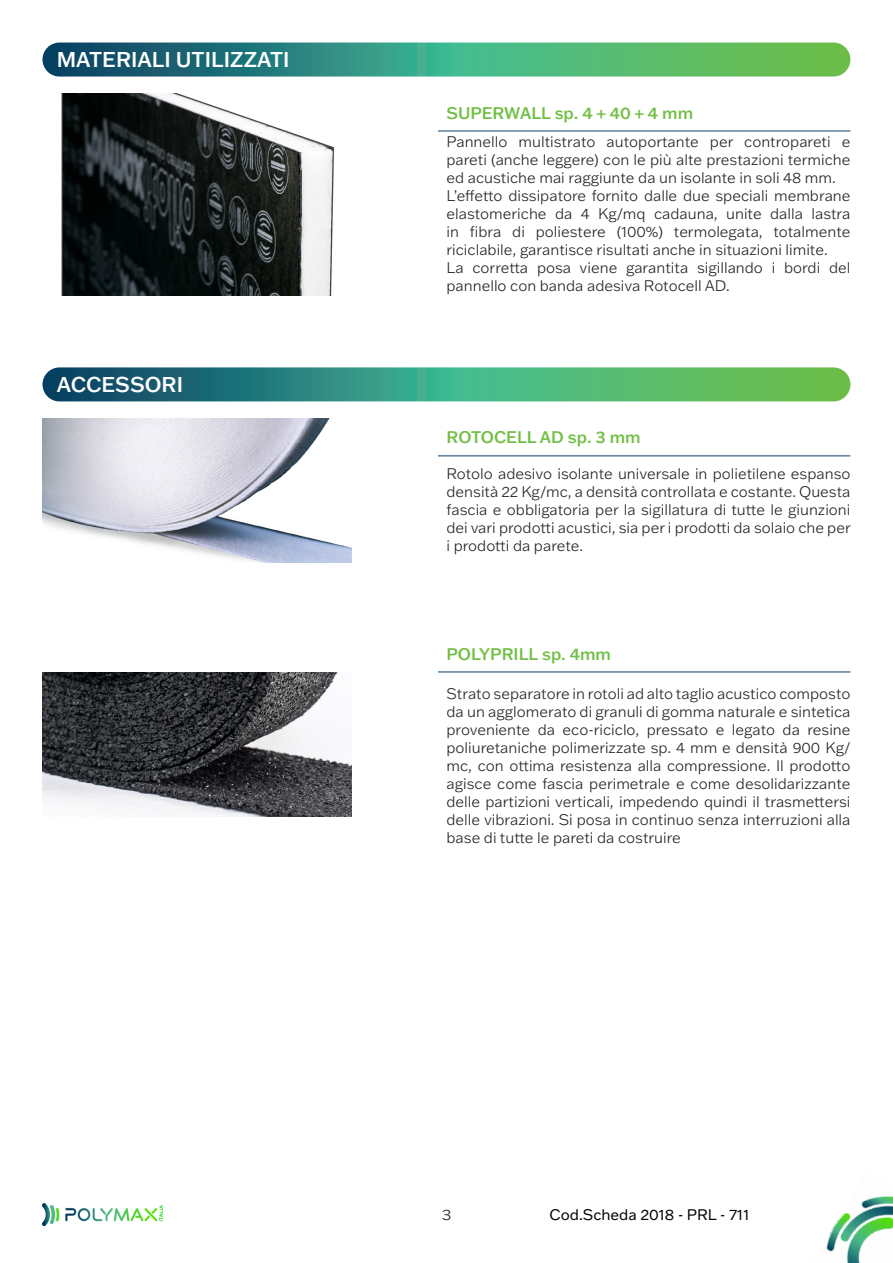
<style>
.page{position:relative;width:893px;height:1263px;background:#fff}
.page>*{position:absolute;margin:0;border:0;box-sizing:border-box;transform-origin:0 0}
.TITOLI_paragrafi{font:500 21px "Franklin Gothic ATF";color:#fff}
.t1{font:500 16.5px "Franklin Gothic ATF";color:#71bf44}
.t2{font:300 15px/18px "Franklin Gothic ATF";color:#231f20;text-align:justify}
.t3{font:15px "Franklin Gothic ATF";color:#050003}
.t4{font:300 15px "Franklin Gothic ATF";color:#231f20;scale:1.1 1}
</style>
<div class="page">
<img style="left:826px;top:1196px;width:67px;height:67px">
<img style="left:854px;top:1198px;width:39px;height:65px">
<img style="left:43px;top:1204px;width:119px;height:21px">
<svg style="left:42px;top:43px;width:808px;height:34px;background:#409a75"></svg>
<svg style="left:42px;top:367px;width:808px;height:34px;background:#409a75"></svg>
<hr style="left:438px;top:131px;width:412px;height:1px;background:#0c3f6c">
<hr style="left:438px;top:456px;width:412px;height:1px;background:#0c3f6c">
<hr style="left:438px;top:672px;width:412px;height:1px;background:#0c3f6c">
<img style="left:61px;top:94px;width:274px;height:202px">
<img style="left:42px;top:418px;width:310px;height:144px">
<img style="left:42px;top:672px;width:310px;height:144px">
<p class="TITOLI_paragrafi" style="left:57px;top:46px;width:234px">MATERIALI UTILIZZATI</p>
<p class="TITOLI_paragrafi" style="left:57px;top:371px;width:128px">ACCESSORI</p>
<p class="t1" style="left:446px;top:102px;width:248px">SUPERWALL sp. 4 + 40 + 4 mm</p>
<p class="t2" style="left:446px;top:132px;width:405px">Pannello multistrato autoportante per contropareti e pareti (anche leggere) con le più alte prestazioni termiche ed acustiche mai raggiunte da un isolante in soli 48 mm.</p>
<p class="t2" style="left:446px;top:186px;width:405px">L’effetto dissipatore fornito dalle due speciali membrane elastomeriche da 4 Kg/mq cadauna, unite dalla lastra in fibra di poliestere (100%) termolegata, totalmente riciclabile, garantisce risultati anche in situazioni limite.</p>
<p class="t2" style="left:446px;top:258px;width:405px">La corretta posa viene garantita sigillando i bordi del pannello con banda adesiva Rotocell AD.</p>
<p class="t1" style="left:446px;top:426px;width:196px">ROTOCELL AD sp. 3 mm</p>
<p class="t2" style="left:447px;top:464px;width:406px">Rotolo adesivo isolante universale in polietilene espanso densità 22 Kg/mc, a densità controllata e costante. Questa fascia e obbligatoria per la sigillatura di tutte le giunzioni dei vari prodotti acustici, sia per i prodotti da solaio che per i prodotti da parete.</p>
<p class="t1" style="left:446px;top:642px;width:166px">POLYPRILL sp. 4mm</p>
<p class="t2" style="left:447px;top:684px;width:405px">Strato separatore in rotoli ad alto taglio acustico composto da un agglomerato di granuli di gomma naturale e sintetica proveniente da eco-riciclo, pressato e legato da resine poliuretaniche polimerizzate sp. 4 mm e densità 900 Kg/ mc, con ottima resistenza alla compressione. Il prodotto agisce come fascia perimetrale e come desolidarizzante delle partizioni verticali, impedendo quindi il trasmettersi delle vibrazioni. Si posa in continuo senza interruzioni alla base di tutte le pareti da costruire</p>
<p class="t4" style="left:442px;top:1204px;width:10px">3</p>
<p class="t3" style="left:550px;top:1205px;width:201px">Cod.Scheda 2018 - PRL - 711</p>
</div>
